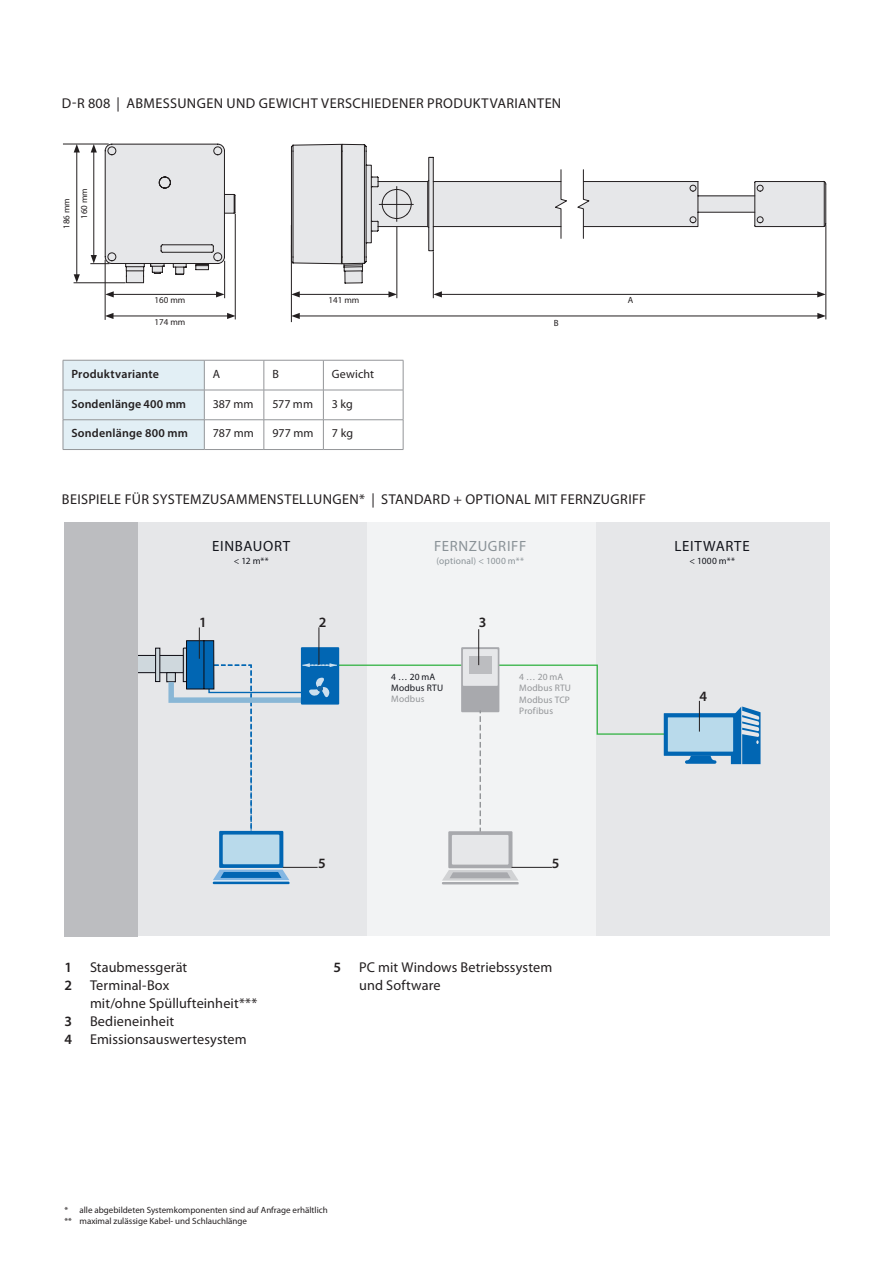
<style>
.page{position:relative;width:893px;height:1263px;background:#fff}
.page>*{position:absolute;margin:0;border:0;box-sizing:border-box;transform-origin:0 0}
.t1{font:14.85px "Myriad Pro";letter-spacing:.045em;color:#13151c}
.t2{font:14.85px "Myriad Pro";letter-spacing:.045em;color:#8a9297}
.t3{font:14.25px/18px "Myriad Pro";letter-spacing:.015em;color:#231f20}
.t4{font:600 14.25px "Myriad Pro";color:#231f20}
.t5{font:600 12px "Myriad Pro";letter-spacing:.015em;color:#231f20}
.t6{font:12px "Myriad Pro";color:#231f20}
.t7{font:9.45px/11.4px "Myriad Pro";letter-spacing:.02em;color:#939598}
.t8{font:9.45px/11.4px "Myriad Pro";letter-spacing:.02em;color:#13151c}
.t9{font:9.45px "Myriad Pro";letter-spacing:.015em;color:#8a9297}
.t10{font:9px/10.8px "Myriad Pro";color:#231f20}
</style>
<div class="page">
<div style="left:356px;top:522px;width:240px;height:414px;background:#f2f3f4"></div>
<div style="left:119px;top:522px;width:248px;height:414px;background:#e6e7e9"></div>
<div style="left:596px;top:522px;width:233px;height:414px;background:#e6e7e9"></div>
<svg style="left:731px;top:706px;width:29px;height:58px"></svg>
<div style="left:664px;top:713px;width:74px;height:43px;background:linear-gradient(to bottom,#0166b3,#0166b3)"></div>
<div style="left:668px;top:717px;width:65px;height:35px;background:#b9daeb"></div>
<div style="left:64px;top:522px;width:73px;height:414px;background:#bcbdc0"></div>
<svg style="left:137px;top:640px;width:588px;height:244px"></svg>
<div style="left:452px;top:835px;width:56px;height:30px;background:#e6e7e9"></div>
<hr style="left:283px;top:867px;width:35px;height:1px;background:#231f20">
<hr style="left:199px;top:627px;width:1px;height:32px;background:#231f20">
<hr style="left:319px;top:627px;width:1px;height:38px;background:#231f20">
<hr style="left:478px;top:629px;width:1px;height:36px;background:#231f20">
<hr style="left:512px;top:867px;width:40px;height:1px;background:#231f20">
<hr style="left:699px;top:701px;width:1px;height:30px;background:#231f20">
<hr style="left:63px;top:449px;width:141px;height:1px;background:#939598">
<hr style="left:204px;top:449px;width:60px;height:1px;background:#939598">
<hr style="left:264px;top:449px;width:59px;height:1px;background:#939598">
<hr style="left:323px;top:449px;width:80px;height:1px;background:#939598">
<hr style="left:204px;top:419px;width:60px;height:1px;background:#939598">
<hr style="left:264px;top:419px;width:59px;height:1px;background:#939598">
<hr style="left:323px;top:419px;width:80px;height:1px;background:#939598">
<hr style="left:204px;top:360px;width:60px;height:1px;background:#939598">
<hr style="left:264px;top:360px;width:59px;height:1px;background:#939598">
<hr style="left:264px;top:360px;width:1px;height:30px;background:#939598">
<hr style="left:323px;top:360px;width:80px;height:1px;background:#939598">
<hr style="left:323px;top:360px;width:1px;height:30px;background:#939598">
<hr style="left:403px;top:360px;width:1px;height:30px;background:#939598">
<hr style="left:204px;top:390px;width:60px;height:1px;background:#939598">
<hr style="left:264px;top:390px;width:59px;height:1px;background:#939598">
<hr style="left:264px;top:390px;width:1px;height:30px;background:#939598">
<hr style="left:323px;top:390px;width:80px;height:1px;background:#939598">
<hr style="left:323px;top:390px;width:1px;height:30px;background:#939598">
<hr style="left:403px;top:390px;width:1px;height:30px;background:#939598">
<svg style="left:63px;top:360px;width:142px;height:89px;background:#deebf1"></svg>
<svg style="left:264px;top:420px;width:1px;height:29px"></svg>
<svg style="left:323px;top:420px;width:1px;height:29px"></svg>
<svg style="left:403px;top:420px;width:1px;height:29px"></svg>
<hr style="left:77px;top:150px;width:1px;height:127px;background:#231f20">
<svg style="left:74px;top:145px;width:6px;height:7px"></svg>
<svg style="left:74px;top:274px;width:6px;height:8px"></svg>
<hr style="left:111px;top:294px;width:107px;height:1px;background:#231f20">
<svg style="left:216px;top:291px;width:8px;height:6px"></svg>
<svg style="left:106px;top:291px;width:8px;height:6px"></svg>
<hr style="left:224px;top:261px;width:1px;height:37px;background:#231f20">
<hr style="left:235px;top:214px;width:1px;height:105px;background:#231f20">
<hr style="left:105px;top:260px;width:1px;height:60px;background:#231f20">
<hr style="left:439px;top:294px;width:381px;height:1px;background:#231f20">
<svg style="left:817px;top:291px;width:9px;height:6px"></svg>
<svg style="left:434px;top:291px;width:8px;height:6px"></svg>
<hr style="left:291px;top:225px;width:1px;height:97px;background:#231f20">
<hr style="left:826px;top:225px;width:1px;height:94px;background:#231f20">
<hr style="left:63px;top:144px;width:46px;height:1px;background:#231f20">
<hr style="left:74px;top:282px;width:52px;height:1px;background:#231f20">
<hr style="left:111px;top:316px;width:119px;height:1px;background:#231f20">
<svg style="left:227px;top:313px;width:9px;height:6px"></svg>
<svg style="left:105px;top:313px;width:9px;height:6px"></svg>
<hr style="left:297px;top:316px;width:523px;height:1px;background:#231f20">
<svg style="left:817px;top:313px;width:9px;height:6px"></svg>
<svg style="left:291px;top:313px;width:9px;height:6px"></svg>
<hr style="left:297px;top:294px;width:94px;height:1px;background:#231f20">
<svg style="left:388px;top:291px;width:9px;height:6px"></svg>
<svg style="left:291px;top:291px;width:9px;height:6px"></svg>
<hr style="left:397px;top:227px;width:1px;height:71px;background:#231f20">
<hr style="left:433px;top:251px;width:1px;height:47px;background:#231f20">
<svg style="left:90px;top:144px;width:146px;height:139px"></svg>
<svg style="left:292px;top:145px;width:534px;height:139px"></svg>
<hr style="left:396px;top:186px;width:1px;height:36px;background:#231f20">
<hr style="left:379px;top:204px;width:35px;height:1px;background:#231f20">
<p class="t3" style="left:62px;top:94px;width:501px">D-R 808 | ABMESSUNGEN UND GEWICHT VERSCHIEDENER PRODUKTVARIANTEN</p>
<p class="t10" style="left:61px;top:229px;width:32px;rotate:-90deg">186 mm</p>
<p class="t10" style="left:78px;top:219px;width:32px;rotate:-90deg">160 mm</p>
<p class="t10" style="left:155px;top:295px;width:32px">160 mm</p>
<p class="t10" style="left:155px;top:316px;width:32px">174 mm</p>
<p class="t10" style="left:329px;top:295px;width:32px">141 mm</p>
<p class="t5" style="left:71px;top:366px;width:89px">Produktvariante</p>
<p class="t6" style="left:213px;top:366px;width:9px">A</p>
<p class="t6" style="left:272px;top:366px;width:8px">B</p>
<p class="t6" style="left:332px;top:366px;width:44px">Gewicht</p>
<p class="t5" style="left:72px;top:396px;width:116px">Sondenlänge 400 mm</p>
<p class="t6" style="left:213px;top:396px;width:42px">387 mm</p>
<p class="t6" style="left:272px;top:396px;width:42px">577 mm</p>
<p class="t6" style="left:332px;top:396px;width:22px">3 kg</p>
<p class="t5" style="left:72px;top:426px;width:118px">Sondenlänge 800 mm</p>
<p class="t6" style="left:213px;top:426px;width:43px">787 mm</p>
<p class="t6" style="left:272px;top:426px;width:43px">977 mm</p>
<p class="t6" style="left:332px;top:426px;width:23px">7 kg</p>
<p class="t10" style="left:554px;top:317px;width:6px">B</p>
<p class="t10" style="left:628px;top:295px;width:7px">A</p>
<p class="t3" style="left:62px;top:490px;width:586px">BEISPIELE FÜR SYSTEMZUSAMMENSTELLUNGEN* | STANDARD + OPTIONAL MIT FERNZUGRIFF</p>
<p class="t1" style="left:212px;top:536px;width:80px">EINBAUORT</p>
<p class="t8" style="left:234px;top:555px;width:37px">&lt; 12 m**</p>
<p class="t2" style="left:434px;top:536px;width:93px">FERNZUGRIFF</p>
<p class="t9" style="left:437px;top:555px;width:89px">(optional) &lt; 1000 m**</p>
<p class="t4" style="left:199px;top:613px;width:9px">1</p>
<p class="t4" style="left:319px;top:613px;width:9px">2</p>
<p class="t4" style="left:479px;top:613px;width:9px">3</p>
<p class="t8" style="left:391px;top:671px;width:53px">4 … 20 mA<br>Modbus RTU</p>
<p class="t7" style="left:391px;top:693px;width:35px">Modbus</p>
<p class="t7" style="left:519px;top:671px;width:53px">4 … 20 mA<br>Modbus RTU<br>Modbus TCP<br>Profibus</p>
<p class="t1" style="left:675px;top:536px;width:77px">LEITWARTE</p>
<p class="t8" style="left:689px;top:555px;width:47px">&lt; 1000 m**</p>
<p class="t4" style="left:699px;top:687px;width:9px">4</p>
<p class="t4" style="left:64px;top:958px;width:9px">1</p>
<p class="t3" style="left:90px;top:958px;width:99px">Staubmessgerät</p>
<p class="t4" style="left:64px;top:976px;width:9px">2</p>
<p class="t3" style="left:90px;top:976px;width:169px">Terminal-Box<br>mit/ohne Spüllufteinheit***</p>
<p class="t4" style="left:65px;top:1012px;width:9px">3</p>
<p class="t3" style="left:90px;top:1012px;width:86px">Bedieneinheit</p>
<p class="t4" style="left:65px;top:1030px;width:9px">4</p>
<p class="t3" style="left:90px;top:1030px;width:158px">Emissionsauswertesystem</p>
<p class="t4" style="left:318px;top:855px;width:9px">5</p>
<p class="t4" style="left:552px;top:854px;width:9px">5</p>
<p class="t4" style="left:334px;top:958px;width:9px">5</p>
<p class="t3" style="left:359px;top:958px;width:195px">PC mit Windows Betriebssystem und Software</p>
<p class="t10" style="left:64px;top:1204px;width:265px">* alle abgebildeten Systemkomponenten sind auf Anfrage erhältlich ** maximal zulässige Kabel- und Schlauchlänge</p>
</div>
